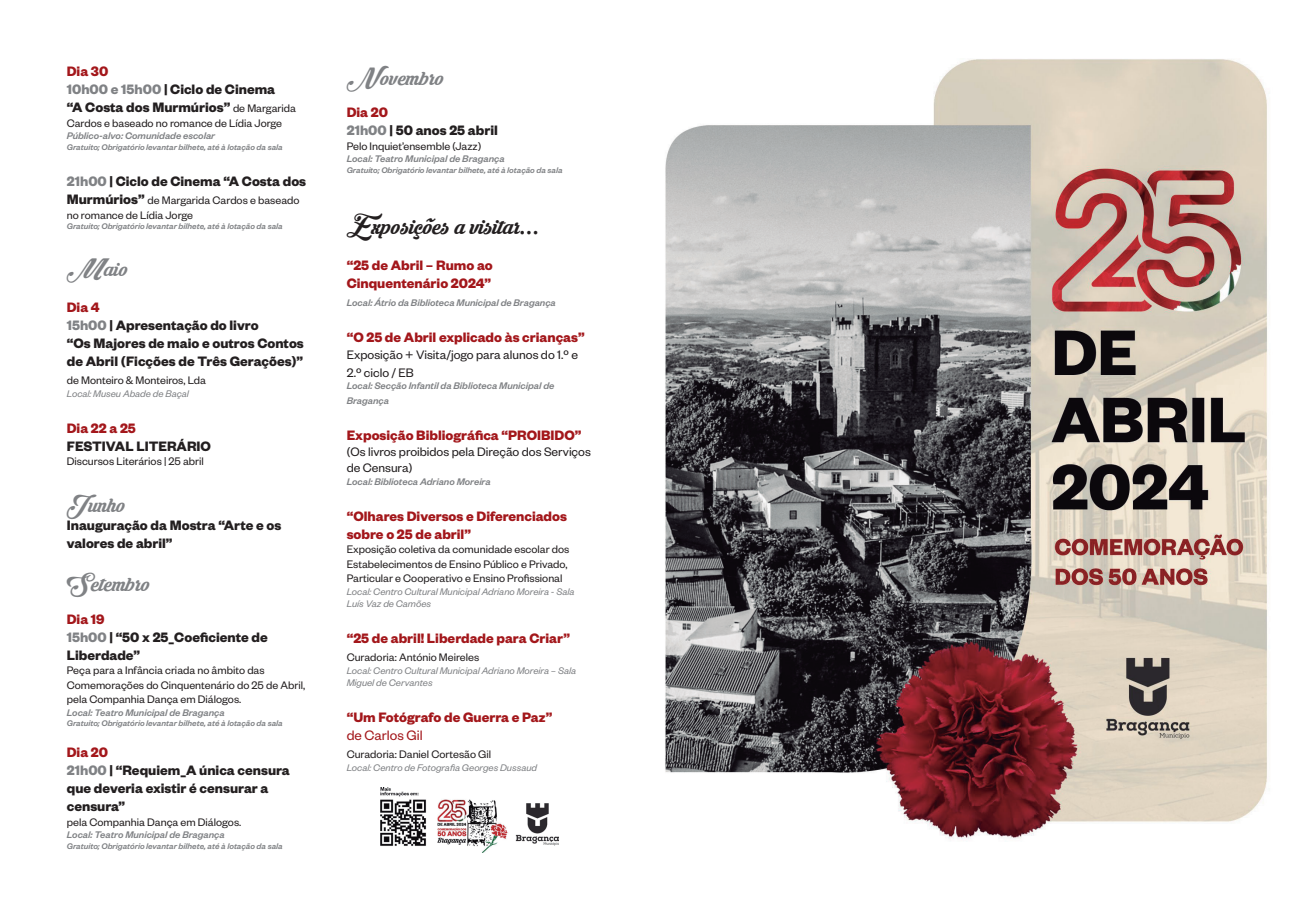
<style>
.page{position:relative;width:1289px;height:919px;background:#fff}
.page>*{position:absolute;margin:0;border:0;box-sizing:border-box;transform-origin:0 0}
.t1{font:25.5px "Krinkes Decor PERSONALUSE";color:#231f20}
.t2{font:24px "Krinkes Decor PERSONALUSE";color:#808285}
.t3{font:700 15px/18px "Founders Grotesk";color:#231f20}
.t4{font:700 15px/18px "Founders Grotesk";color:#a3171b}
.t5{font:15px "Founders Grotesk";color:#a3171b}
.t6{font:13.5px/18px "Founders Grotesk";color:#231f20}
.t7{font:12px/14.4px "Founders Grotesk";color:#231f20}
.t8{font:italic 500 10.5px/14.4px "Founders Grotesk";color:#808285}
.t9{font:italic 10.5px/12.6px "Founders Grotesk";color:#808285}
.t10{font:italic 500 9px "Founders Grotesk";color:#808285}
.s1{color:#a3171b}
.s2{color:#808285}
.s3{font-weight:400;font-size:12px}
.s4{font-weight:700;font-size:15px}
</style>
<div class="page">
<img style="left:482px;top:59px;width:786px;height:794px">
<img style="left:380px;top:787px;width:178px;height:65px">
<p class="t3" style="left:67px;top:62px;width:231px"><span class="s1">Dia 30<br></span><span class="s2">10h00 e 15h00</span> | Ciclo de Cinema<br>“A Costa dos Murmúrios” <span class="s3">de Margarida</span></p>
<p class="t7" style="left:67px;top:115px;width:217px">Cardos e baseado no romance de Lídia Jorge</p>
<p class="t8" style="left:67px;top:128px;width:150px">Público-alvo: Comunidade escolar</p>
<p class="t10" style="left:67px;top:142px;width:217px">Gratuito; Obrigatório levantar bilhete, até à lotação da sala</p>
<p class="t3" style="left:67px;top:171px;width:241px"><span class="s2">21h00</span> | Ciclo de Cinema “A Costa dos</p>
<p class="t7" style="left:67px;top:192px;width:234px"><span class="s4">Murmúrios”</span> de Margarida Cardos e baseado no romance de Lídia Jorge</p>
<p class="t10" style="left:67px;top:221px;width:217px">Gratuito; Obrigatório levantar bilhete, até à lotação da sala</p>
<h2 class="t2" style="left:67px;top:254px;width:62px">Maio</h2>
<p class="t3" style="left:67px;top:297px;width:238px"><span class="s1">Dia 4<br></span><span class="s2">15h00</span> | Apresentação do livro<br>“Os Majores de maio e outros Contos de Abril (Ficções de Três Gerações)”</p>
<p class="t7" style="left:67px;top:372px;width:141px">de Monteiro &amp; Monteiros, Lda</p>
<p class="t9" style="left:67px;top:386px;width:124px">Local: Museu Abade de Baçal</p>
<p class="t4" style="left:67px;top:418px;width:71px">Dia 22 a 25</p>
<p class="t3" style="left:67px;top:436px;width:146px">FESTIVAL LITERÁRIO</p>
<p class="t7" style="left:67px;top:453px;width:139px">Discursos Literários | 25 abril</p>
<h2 class="t2" style="left:67px;top:489px;width:60px">Junho</h2>
<p class="t3" style="left:67px;top:515px;width:216px">Inauguração da Mostra “Arte e os valores de abril”</p>
<h2 class="t2" style="left:67px;top:569px;width:85px">Setembro</h2>
<p class="t3" style="left:67px;top:609px;width:202px"><span class="s1">Dia 19<br></span><span class="s2">15h00</span> | “50 x 25_Coeficiente de<br>Liberdade”</p>
<p class="t7" style="left:67px;top:662px;width:240px">Peça para a Infância criada no âmbito das<br>Comemorações do Cinquentenário do 25 de Abril, pela Companhia Dança em Diálogos.</p>
<p class="t8" style="left:67px;top:704px;width:159px">Local: Teatro Municipal de Bragança</p>
<p class="t10" style="left:67px;top:718px;width:217px">Gratuito; Obrigatório levantar bilhete, até à lotação da sala</p>
<p class="t3" style="left:67px;top:742px;width:224px"><span class="s1">Dia 20<br></span><span class="s2">21h00</span> | “Requiem_A única censura que deveria existir é censurar a censura”</p>
<p class="t7" style="left:67px;top:813px;width:176px">pela Companhia Dança em Diálogos.</p>
<p class="t8" style="left:67px;top:827px;width:159px">Local: Teatro Municipal de Bragança</p>
<p class="t10" style="left:67px;top:840px;width:217px">Gratuito; Obrigatório levantar bilhete, até à lotação da sala</p>
<h2 class="t2" style="left:347px;top:62px;width:99px">Novembro</h2>
<p class="t3" style="left:347px;top:103px;width:153px"><span class="s1">Dia 20<br></span><span class="s2">21h00</span> | 50 anos 25 abril</p>
<p class="t7" style="left:347px;top:138px;width:136px">Pelo Inquiet’ensemble (Jazz)</p>
<p class="t8" style="left:347px;top:151px;width:159px">Local: Teatro Municipal de Bragança</p>
<p class="t10" style="left:347px;top:164px;width:217px">Gratuito; Obrigatório levantar bilhete, até à lotação da sala</p>
<h1 class="t1" style="left:347px;top:210px;width:194px">Exposições a visitar...</h1>
<p class="t4" style="left:347px;top:256px;width:147px">“25 de Abril – Rumo ao<br>Cinquentenário 2024”</p>
<p class="t8" style="left:347px;top:295px;width:211px">Local: Átrio da Biblioteca Municipal de Bragança</p>
<p class="t4" style="left:347px;top:328px;width:239px">“O 25 de Abril explicado às crianças”</p>
<p class="t6" style="left:347px;top:344px;width:233px">Exposição + Visita/jogo para alunos do 1.º e<br>2.º ciclo / EB</p>
<p class="t8" style="left:347px;top:378px;width:209px">Local: Secção Infantil da Biblioteca Municipal de<br>Bragança</p>
<p class="t4" style="left:347px;top:425px;width:236px">Exposição Bibliográfica “PROIBIDO”</p>
<p class="t6" style="left:347px;top:442px;width:246px;line-height:16.2px">(Os livros proibidos pela Direção dos Serviços de Censura)</p>
<p class="t8" style="left:347px;top:473px;width:145px">Local: Biblioteca Adriano Moreira</p>
<p class="t4" style="left:347px;top:506px;width:222px">“Olhares Diversos e Diferenciados sobre o 25 de abril”</p>
<p class="t7" style="left:347px;top:541px;width:224px">Exposição coletiva da comunidade escolar dos<br>Estabelecimentos de Ensino Público e Privado,<br>Particular e Cooperativo e Ensino Profissional</p>
<p class="t9" style="left:347px;top:584px;width:229px">Local: Centro Cultural Municipal Adriano Moreira - Sala<br>Luís Vaz de Camões</p>
<p class="t4" style="left:347px;top:628px;width:225px">“25 de abril! Liberdade para Criar”</p>
<p class="t7" style="left:347px;top:649px;width:134px">Curadoria: António Meireles</p>
<p class="t9" style="left:347px;top:663px;width:231px">Local: Centro Cultural Municipal Adriano Moreira – Sala<br>Miguel de Cervantes</p>
<p class="t4" style="left:347px;top:707px;width:207px">“Um Fotógrafo de Guerra e Paz”</p>
<p class="t5" style="left:347px;top:726px;width:78px">de Carlos Gil</p>
<p class="t7" style="left:347px;top:746px;width:146px">Curadoria: Daniel Cortesão Gil</p>
<p class="t9" style="left:347px;top:760px;width:192px">Local: Centro de Fotografia Georges Dussaud</p>
</div>
